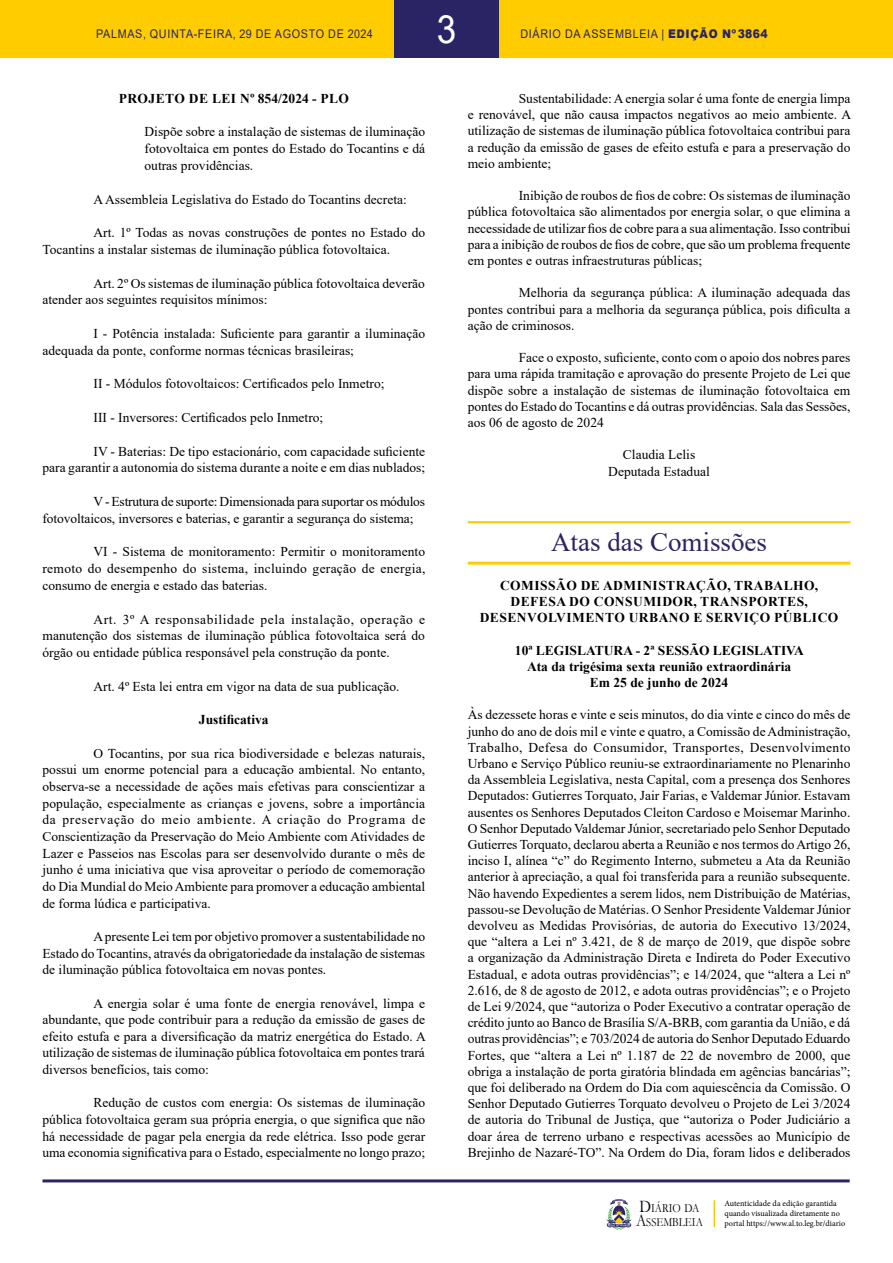
<style>
.page{position:relative;width:893px;height:1263px;background:#fff}
.page>*{position:absolute;margin:0;border:0;box-sizing:border-box;transform-origin:0 0}
.t1{font:39px "Arial";color:#fff;scale:.9 1}
.t2{font:27px "Times New Roman";color:#2b2464}
.t3{font:13.5px/16.2px "Times New Roman";color:#000;text-align:justify}
.t4{font:700 13.5px/16.2px "Times New Roman";letter-spacing:.035em;color:#000;text-align:center}
.t5{font:700 13.5px/16.2px "Times New Roman";letter-spacing:.015em;color:#000;text-align:center}
.t6{font:12.45px/14px "Garamond";color:#000;scale:.85 1}
.t7{font:12px "Arial";letter-spacing:.065em;color:#2b2464;scale:.9 1}
.t8{font:8.25px/9.9px "Minion Pro";color:#000}
.s1{font-weight:900}
.s2{font-size:17.85px}
</style>
<div class="page">
<div style="left:0;top:0;width:893px;height:58px;background:#fc0"></div>
<hr style="left:43px;top:1179px;width:807px;height:3px;background:#2b2464">
<svg style="left:606px;top:1199px;width:26px;height:31px"></svg>
<div style="left:394px;top:0;width:105px;height:58px;background:#2b2464"></div>
<hr style="left:713px;top:1200px;width:2px;height:27px;background:#fc0">
<hr style="left:468px;top:521px;width:382px;height:2px;background:#fc0">
<hr style="left:468px;top:562px;width:382px;height:3px;background:#fc0">
<h1 class="t1" style="left:437px;top:2px;width:23px">3</h1>
<p class="t7" style="left:96px;top:25px;width:309px">PALMAS, QUINTA-FEIRA, 29 DE AGOSTO DE 2024</p>
<p class="t7" style="left:520px;top:25px;width:276px">DIÁRIO DA ASSEMBLEIA | <span class="s1">EDIÇÃO Nº3864</span></p>
<p class="t4" style="left:119px;top:90px;width:232px">PROJETO DE LEI Nº 854/2024 - PLO</p>
<p class="t3" style="left:145px;top:123px;width:282px;line-height:16.8px">Dispõe sobre a instalação de sistemas de iluminação fotovoltaica em pontes do Estado do Tocantins e dá outras providências.</p>
<p class="t3" style="left:94px;top:190px;width:315px">A Assembleia Legislativa do Estado do Tocantins decreta:</p>
<p class="t3" style="left:43px;top:224px;width:384px;line-height:16.8px;text-indent:51px">Art. 1º Todas as novas construções de pontes no Estado do<br>Tocantins a instalar sistemas de iluminação pública fotovoltaica.</p>
<p class="t3" style="left:43px;top:274px;width:384px;line-height:16.8px;text-indent:51px">Art. 2º Os sistemas de iluminação pública fotovoltaica deverão atender aos seguintes requisitos mínimos:</p>
<p class="t3" style="left:43px;top:325px;width:384px;line-height:16.8px;text-indent:51px">I - Potência instalada: Suficiente para garantir a iluminação adequada da ponte, conforme normas técnicas brasileiras;</p>
<p class="t3" style="left:94px;top:375px;width:292px">II - Módulos fotovoltaicos: Certificados pelo Inmetro;</p>
<p class="t3" style="left:94px;top:409px;width:231px">III - Inversores: Certificados pelo Inmetro;</p>
<p class="t3" style="left:43px;top:442px;width:384px;line-height:16.8px;text-align:right">IV - Baterias: De tipo estacionário, com capacidade suficiente<br>para garantir a autonomia do sistema durante a noite e em dias nublados;</p>
<p class="t3" style="left:43px;top:493px;width:384px;line-height:16.8px;text-indent:51px">V - Estrutura de suporte: Dimensionada para suportar os módulos fotovoltaicos, inversores e baterias, e garantir a segurança do sistema;</p>
<p class="t3" style="left:43px;top:543px;width:384px;line-height:16.8px;text-indent:51px">VI - Sistema de monitoramento: Permitir o monitoramento remoto do desempenho do sistema, incluindo geração de energia, consumo de energia e estado das baterias.</p>
<p class="t3" style="left:43px;top:610px;width:384px;line-height:16.8px;text-indent:51px">Art. 3º A responsabilidade pela instalação, operação e manutenção dos sistemas de iluminação pública fotovoltaica será do órgão ou entidade pública responsável pela construção da ponte.</p>
<p class="t3" style="left:94px;top:678px;width:307px">Art. 4º Esta lei entra em vigor na data de sua publicação.</p>
<p class="t5" style="left:199px;top:711px;width:71px">Justificativa</p>
<p class="t3" style="left:43px;top:744px;width:384px;line-height:16.6px;text-indent:51px">O Tocantins, por sua rica biodiversidade e belezas naturais, possui um enorme potencial para a educação ambiental. No entanto, observa-se a necessidade de ações mais efetivas para conscientizar a população, especialmente as crianças e jovens, sobre a importância da preservação do meio ambiente. A criação do Programa de Conscientização da Preservação do Meio Ambiente com Atividades de Lazer e Passeios nas Escolas para ser desenvolvido durante o mês de junho é uma iniciativa que visa aproveitar o período de comemoração do Dia Mundial do Meio Ambiente para promover a educação ambiental de forma lúdica e participativa.</p>
<p class="t3" style="left:43px;top:928px;width:384px;line-height:16.6px;text-indent:51px">A presente Lei tem por objetivo promover a sustentabilidade no Estado do Tocantins, através da obrigatoriedade da instalação de sistemas de iluminação pública fotovoltaica em novas pontes.</p>
<p class="t3" style="left:43px;top:994px;width:385px;line-height:16.6px;text-indent:51px">A energia solar é uma fonte de energia renovável, limpa e abundante, que pode contribuir para a redução da emissão de gases de efeito estufa e para a diversificação da matriz energética do Estado. A utilização de sistemas de iluminação pública fotovoltaica em pontes trará diversos benefícios, tais como:</p>
<p class="t3" style="left:43px;top:1094px;width:384px;line-height:16.6px;text-indent:51px">Redução de custos com energia: Os sistemas de iluminação pública fotovoltaica geram sua própria energia, o que significa que não há necessidade de pagar pela energia da rede elétrica. Isso pode gerar uma economia significativa para o Estado, especialmente no longo prazo;</p>
<p class="t3" style="left:468px;top:90px;width:385px;text-indent:51px">Sustentabilidade: A energia solar é uma fonte de energia limpa e renovável, que não causa impactos negativos ao meio ambiente. A utilização de sistemas de iluminação pública fotovoltaica contribui para a redução da emissão de gases de efeito estufa e para a preservação do meio ambiente;</p>
<p class="t3" style="left:468px;top:187px;width:384px;text-indent:51px">Inibição de roubos de fios de cobre: Os sistemas de iluminação pública fotovoltaica são alimentados por energia solar, o que elimina a necessidade de utilizar fios de cobre para a sua alimentação. Isso contribui para a inibição de roubos de fios de cobre, que são um problema frequente em pontes e outras infraestruturas públicas;</p>
<p class="t3" style="left:468px;top:284px;width:384px;text-indent:51px">Melhoria da segurança pública: A iluminação adequada das pontes contribui para a melhoria da segurança pública, pois dificulta a ação de criminosos.</p>
<p class="t3" style="left:468px;top:349px;width:384px;text-indent:51px">Face o exposto, suficiente, conto com o apoio dos nobres pares para uma rápida tramitação e aprovação do presente Projeto de Lei que dispõe sobre a instalação de sistemas de iluminação fotovoltaica em pontes do Estado do Tocantins e dá outras providências. Sala das Sessões, aos 06 de agosto de 2024</p>
<p class="t3" style="left:608px;top:446px;width:103px;text-align:center">Claudia Lelis<br>Deputada Estadual</p>
<h2 class="t2" style="left:551px;top:523px;width:217px">Atas das Comissões</h2>
<p class="t4" style="left:480px;top:577px;width:360px">COMISSÃO DE ADMINISTRAÇÃO, TRABALHO,<br>DEFESA DO CONSUMIDOR, TRANSPORTES,<br>DESENVOLVIMENTO URBANO E SERVIÇO PÚBLICO</p>
<p class="t5" style="left:515px;top:641px;width:291px">10ª LEGISLATURA - 2ª SESSÃO LEGISLATIVA<br>Ata da trigésima sexta reunião extraordinária<br>Em 25 de junho de 2024</p>
<p class="t3" style="left:468px;top:706px;width:384px">Às dezessete horas e vinte e seis minutos, do dia vinte e cinco do mês de junho do ano de dois mil e vinte e quatro, a Comissão de Administração, Trabalho, Defesa do Consumidor, Transportes, Desenvolvimento Urbano e Serviço Público reuniu-se extraordinariamente no Plenarinho da Assembleia Legislativa, nesta Capital, com a presença dos Senhores Deputados: Gutierres Torquato, Jair Farias, e Valdemar Júnior. Estavam ausentes os Senhores Deputados Cleiton Cardoso e Moisemar Marinho.<br>O Senhor Deputado Valdemar Júnior, secretariado pelo Senhor Deputado Gutierres Torquato, declarou aberta a Reunião e nos termos do Artigo 26, inciso I, alínea “c” do Regimento Interno, submeteu a Ata da Reunião anterior à apreciação, a qual foi transferida para a reunião subsequente.<br>Não havendo Expedientes a serem lidos, nem Distribuição de Matérias, passou-se Devolução de Matérias. O Senhor Presidente Valdemar Júnior devolveu as Medidas Provisórias, de autoria do Executivo 13/2024, que “altera a Lei nº 3.421, de 8 de março de 2019, que dispõe sobre a organização da Administração Direta e Indireta do Poder Executivo Estadual, e adota outras providências”; e 14/2024, que “altera a Lei nº 2.616, de 8 de agosto de 2012, e adota outras providências”; e o Projeto de Lei 9/2024, que “autoriza o Poder Executivo a contratar operação de crédito junto ao Banco de Brasília S/A-BRB, com garantia da União, e dá outras providências”; e 703/2024 de autoria do Senhor Deputado Eduardo Fortes, que “altera a Lei nº 1.187 de 22 de novembro de 2000, que obriga a instalação de porta giratória blindada em agências bancárias”; que foi deliberado na Ordem do Dia com aquiescência da Comissão. O Senhor Deputado Gutierres Torquato devolveu o Projeto de Lei 3/2024 de autoria do Tribunal de Justiça, que “autoriza o Poder Judiciário a doar área de terreno urbano e respectivas acessões ao Município de Brejinho de Nazaré-TO”. Na Ordem do Dia, foram lidos e deliberados</p>
<p class="t6" style="left:636px;top:1201px;width:80px"><span class="s2">D</span>IÁRIO DA<br><span class="s2">A</span>SSEMBLEIA</p>
<p class="t8" style="left:724px;top:1199px;width:122px">Autenticidade da edição garantida quando visualizada diretamente no portal https://www.al.to.leg.br/diario</p>
</div>
